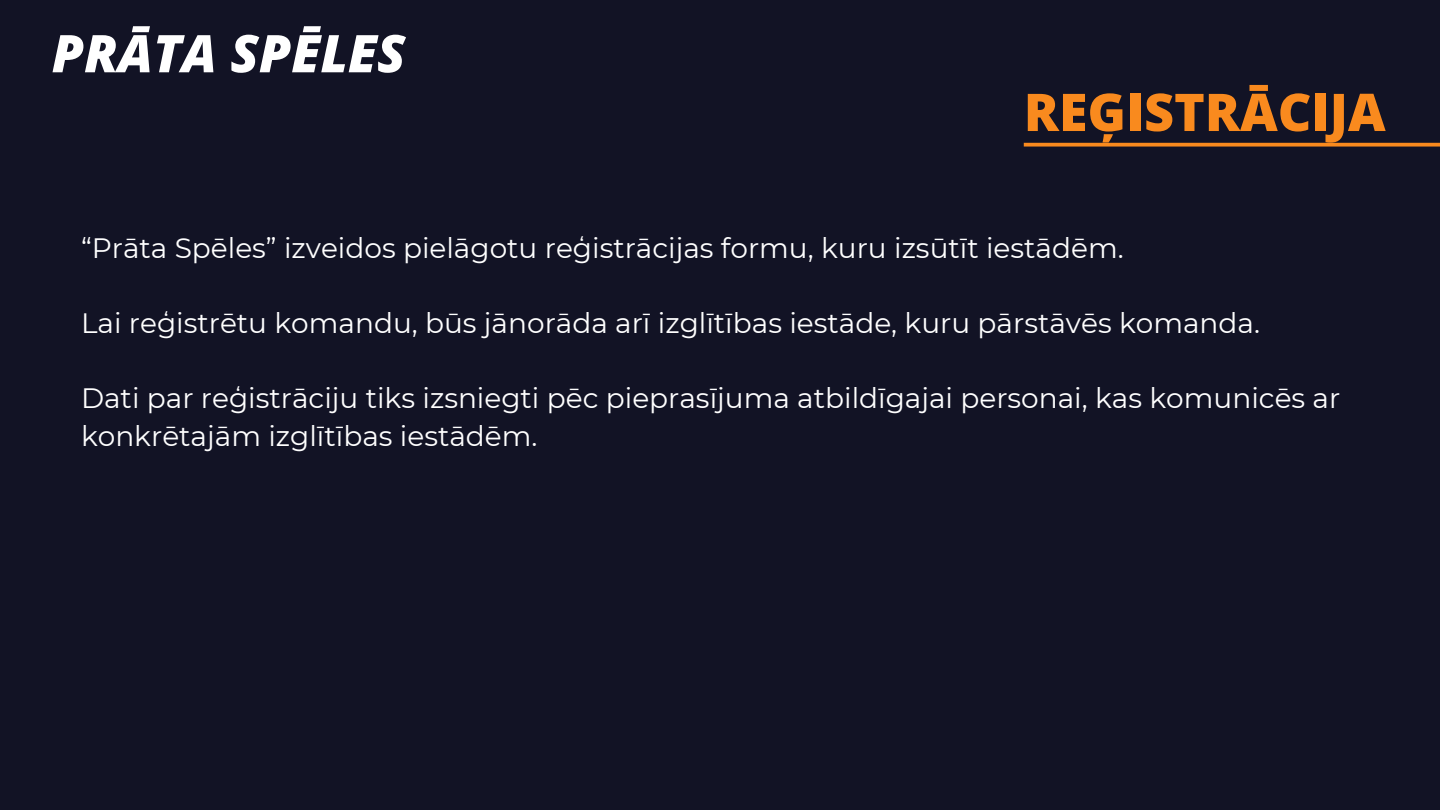
<style>
.page{position:relative;width:1440px;height:810px;background:#121325}
.page>*{position:absolute;margin:0;border:0;box-sizing:border-box;transform-origin:0 0}
.t1{font:800 52px "Open Sans";color:#f98a1e}
.t2{font:italic 800 52px "Open Sans";color:#fff}
.t3{font:28px/37.5px "Montserrat";color:#fff}
</style>
<div class="page">
<svg style="left:1024px;top:143px;width:416px;height:4px;background:#de7c1e"></svg>
<h1 class="t2" style="left:52px;top:17px;width:355px">PRĀTA SPĒLES</h1>
<h1 class="t1" style="left:1024px;top:75px;width:363px">REĢISTRĀCIJA</h1>
<p class="t3" style="left:81px;top:229px;width:1044px">“Prāta Spēles” izveidos pielāgotu reģistrācijas formu, kuru izsūtīt iestādēm.</p>
<p class="t3" style="left:81px;top:304px;width:1181px">Lai reģistrētu komandu, būs jānorāda arī izglītības iestāde, kuru pārstāvēs komanda.</p>
<p class="t3" style="left:81px;top:379px;width:1261px">Dati par reģistrāciju tiks izsniegti pēc pieprasījuma atbildīgajai personai, kas komunicēs ar konkrētajām izglītības iestādēm.</p>
</div>
